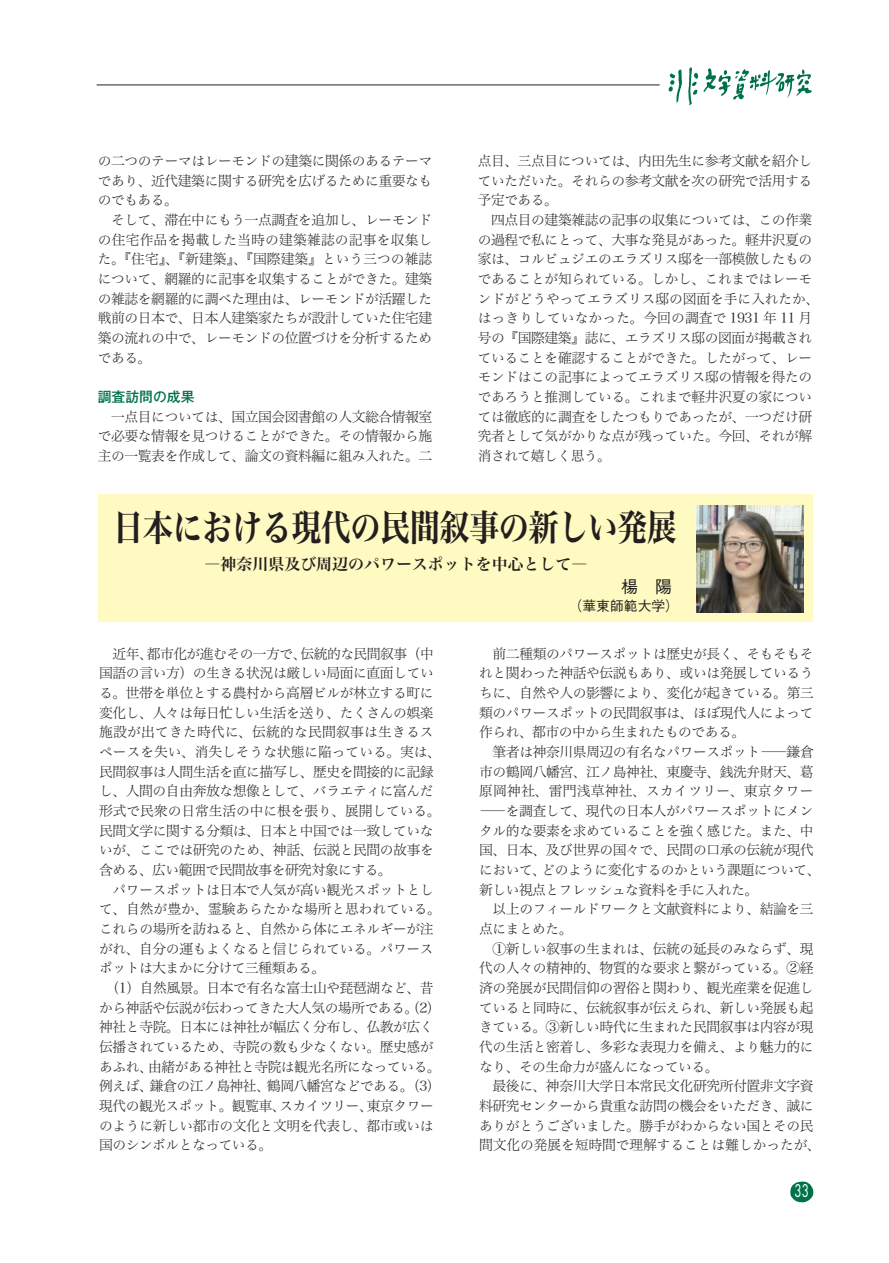
<style>
.page{position:relative;width:889px;height:1263px;background:#fff}
.page>*{position:absolute;margin:0;border:0;box-sizing:border-box;transform-origin:0 0}
.t1{font:36.15px "Hira Min Std W7";color:#231f20;scale:.82 1}
.t2{font:500 16.95px "Gothic BBB Pr 6";color:#231f20}
.t3{font:16.95px "Futura Std";color:#fff;scale:.7 1}
.t4{font:15.9px "Hira Min Pro W6";color:#231f20}
.t5{font:13.8px/19.6px "Hira Min Std W2";letter-spacing:-.035em;color:#231f20}
.t6{font:500 13.8px "Gothic BBB Pr 6";color:#231f20}
.s1{font-family:"Gothic MB101 Pro";font-weight:500;color:#007249}
</style>
<div class="page">
<hr style="left:97px;top:85px;width:562px;height:1px;background:#231f20">
<svg style="left:668px;top:69px;width:14px;height:35px"></svg>
<svg style="left:688px;top:67px;width:123px;height:38px"></svg>
<svg style="left:790px;top:1181px;width:23px;height:21px"></svg>
<div style="left:98px;top:495px;width:714px;height:127px;background:#fffac1"></div>
<img style="left:696px;top:505px;width:107px;height:108px">
<p class="t5" style="left:98px;top:150px;width:336px">の二つのテーマはレーモンドの建築に関係のあるテーマであり、近代建築に関する研究を広げるために重要なものでもある。<br>　そして、滞在中にもう一点調査を追加し、レーモンドの住宅作品を掲載した当時の建築雑誌の記事を収集した。『住宅』、『新建築』、『国際建築』という三つの雑誌について、網羅的に記事を収集することができた。建築の雑誌を網羅的に調べた理由は、レーモンドが活躍した戦前の日本で、日本人建築家たちが設計していた住宅建築の流れの中で、レーモンドの位置づけを分析するためである。</p>
<p class="t5" style="left:98px;top:386px;width:336px"><span class="s1">調査訪問の成果<br></span>　一点目については、国立国会図書館の人文総合情報室で必要な情報を見つけることができた。その情報から施主の一覧表を作成して、論文の資料編に組み入れた。二</p>
<p class="t5" style="left:478px;top:150px;width:343px">点目、三点目については、内田先生に参考文献を紹介していただいた。それらの参考文献を次の研究で活用する予定である。<br>　四点目の建築雑誌の記事の収集については、この作業の過程で私にとって、大事な発見があった。軽井沢夏の家は、コルビュジエのエラズリス邸を一部模倣したものであることが知られている。しかし、これまではレーモンドがどうやってエラズリス邸の図面を手に入れたか、はっきりしていなかった。今回の調査で 1931 年 11 月号の『国際建築』誌に、エラズリス邸の図面が掲載されていることを確認することができた。したがって、レーモンドはこの記事によってエラズリス邸の情報を得たのであろうと推測している。これまで軽井沢夏の家については徹底的に調査をしたつもりであったが、一つだけ研究者として気がかりな点が残っていた。今回、それが解消されて嬉しく思う。　</p>
<p class="t1" style="left:114px;top:501px;width:688px">日本における現代の民間叙事の新しい発展</p>
<p class="t4" style="left:205px;top:550px;width:384px">―神奈川県及び周辺のパワースポットを中心として―</p>
<p class="t2" style="left:621px;top:573px;width:53px">楊　陽</p>
<p class="t6" style="left:568px;top:595px;width:112px">（華東師範大学）</p>
<p class="t5" style="left:99px;top:643px;width:343px">　近年、都市化が進むその一方で、伝統的な民間叙事（中国語の言い方）の生きる状況は厳しい局面に直面している。世帯を単位とする農村から高層ビルが林立する町に変化し、人々は毎日忙しい生活を送り、たくさんの娯楽施設が出てきた時代に、伝統的な民間叙事は生きるスペースを失い、消失しそうな状態に陥っている。実は、民間叙事は人間生活を直に描写し、歴史を間接的に記録し、人間の自由奔放な想像として、バラエティに富んだ形式で民衆の日常生活の中に根を張り、展開している。民間文学に関する分類は、日本と中国では一致していないが、ここでは研究のため、神話、伝説と民間の故事を含める、広い範囲で民間故事を研究対象にする。<br>　パワースポットは日本で人気が高い観光スポットとして、自然が豊か、霊験あらたかな場所と思われている。これらの場所を訪ねると、自然から体にエネルギーが注がれ、自分の運もよくなると信じられている。パワースポットは大まかに分けて三種類ある。<br>　（1）自然風景。日本で有名な富士山や琵琶湖など、昔から神話や伝説が伝わってきた大人気の場所である。（2）神社と寺院。日本には神社が幅広く分布し、仏教が広く伝播されているため、寺院の数も少なくない。歴史感があふれ、由緒がある神社と寺院は観光名所になっている。例えば、鎌倉の江ノ島神社、鶴岡八幡宮などである。（3）現代の観光スポット。観覧車、スカイツリー、東京タワーのように新しい都市の文化と文明を代表し、都市或いは国のシンボルとなっている。</p>
<p class="t5" style="left:479px;top:643px;width:343px">　前二種類のパワースポットは歴史が長く、そもそもそれと関わった神話や伝説もあり、或いは発展しているうちに、自然や人の影響により、変化が起きている。第三類のパワースポットの民間叙事は、ほぼ現代人によって作られ、都市の中から生まれたものである。<br>　筆者は神奈川県周辺の有名なパワースポット―鎌倉市の鶴岡八幡宮、江ノ島神社、東慶寺、銭洗弁財天、葛原岡神社、雷門浅草神社、スカイツリー、東京タワー―を調査して、現代の日本人がパワースポットにメンタル的な要素を求めていることを強く感じた。また、中国、日本、及び世界の国々で、民間の口承の伝統が現代において、どのように変化するのかという課題について、新しい視点とフレッシュな資料を手に入れた。<br>　以上のフィールドワークと文献資料により、結論を三点にまとめた。<br>　①新しい叙事の生まれは、伝統の延長のみならず、現代の人々の精神的、物質的な要求と繋がっている。②経済の発展が民間信仰の習俗と関わり、観光産業を促進していると同時に、伝統叙事が伝えられ、新しい発展も起きている。③新しい時代に生まれた民間叙事は内容が現代の生活と密着し、多彩な表現力を備え、より魅力的になり、その生命力が盛んになっている。<br>　最後に、神奈川大学日本常民文化研究所付置非文字資料研究センターから貴重な訪問の機会をいただき、誠にありがとうございました。勝手がわからない国とその民間文化の発展を短時間で理解することは難しかったが、</p>
<p class="t3" style="left:794px;top:1180px;width:22px">33</p>
</div>
